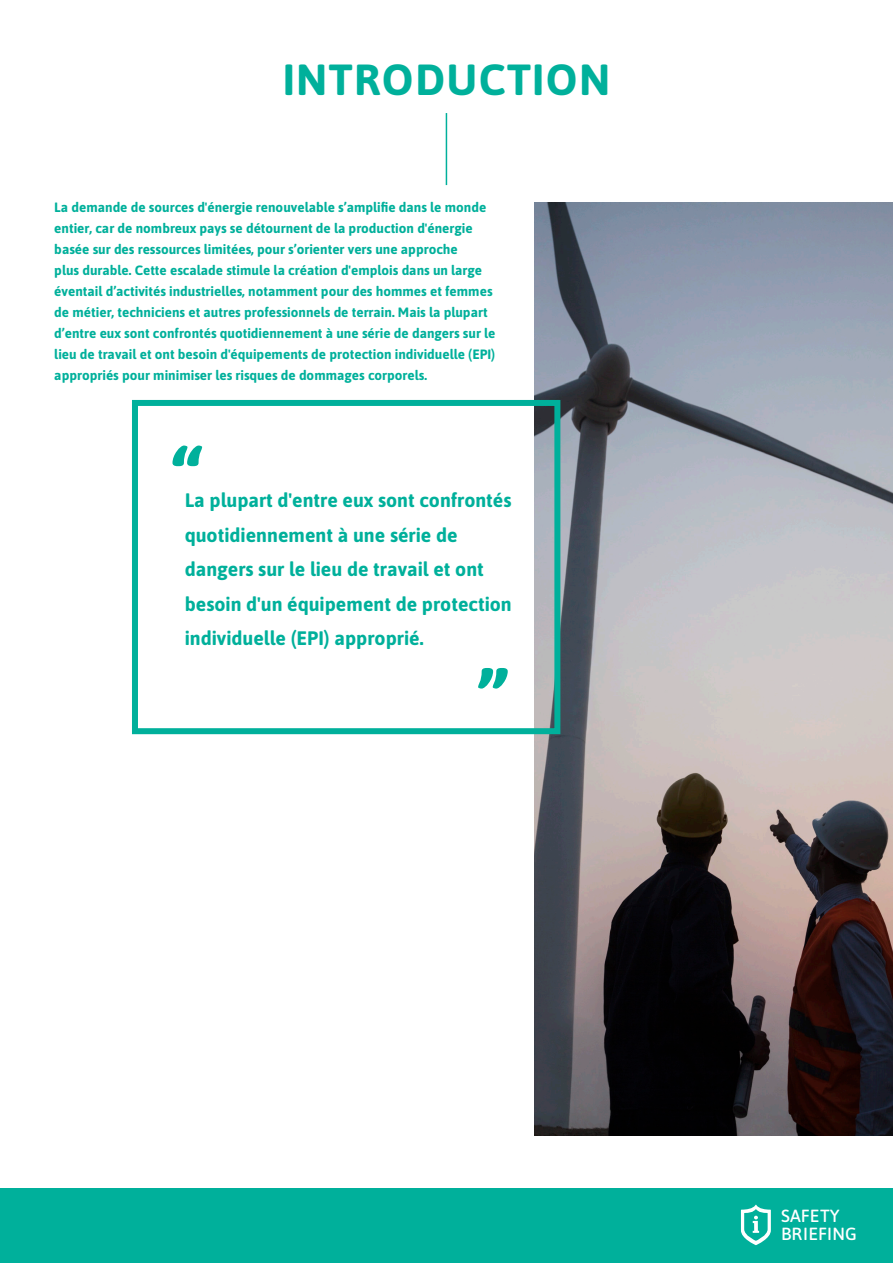
<style>
.page{position:relative;width:893px;height:1263px;background:#fff}
.page>*{position:absolute;margin:0;border:0;box-sizing:border-box;transform-origin:0 0}
.H1_Title_29_29{font:700 43.5px "Asap";letter-spacing:.03em;color:#00b09b}
.Quotation_element{font:700 19.5px/34.5px "Asap";color:#00b09b}
.t1{font:500 17.55px/17.5px "Asap";letter-spacing:.01em;color:#fff}
.Content_Text_9_12{font:700 13.5px/21px "Asap";color:#00b09b}
</style>
<div class="page">
<hr style="left:446px;top:113px;width:1px;height:72px;background:#00b09b">
<img style="left:535px;top:203px;width:358px;height:933px">
<div style="left:132px;top:400px;width:428px;height:334px;border:6px solid #00b09b"></div>
<svg style="left:172px;top:446px;width:30px;height:20px"></svg>
<svg style="left:478px;top:668px;width:30px;height:20px"></svg>
<div style="left:0;top:1188px;width:893px;height:75px;background:#00b09b"></div>
<svg style="left:741px;top:1205px;width:30px;height:40px"></svg>
<p class="H1_Title_29_29" style="left:283px;top:48px;width:329px">INTRODUCTION</p>
<p class="Content_Text_9_12" style="left:54px;top:196px;width:443px">La demande de sources d'énergie renouvelable s’amplifie dans le monde entier, car de nombreux pays se détournent de la production d'énergie basée sur des ressources limitées, pour s’orienter vers une approche<br>plus durable. Cette escalade stimule la création d'emplois dans un large éventail d’activités industrielles, notamment pour des hommes et femmes de métier, techniciens et autres professionnels de terrain. Mais la plupart d’entre eux sont confrontés quotidiennement à une série de dangers sur le lieu de travail et ont besoin d'équipements de protection individuelle (EPI) appropriés pour minimiser les risques de dommages corporels.</p>
<p class="Quotation_element" style="left:185px;top:482px;width:329px">La plupart d'entre eux sont confrontés quotidiennement à une série de dangers sur le lieu de travail et ont besoin d'un équipement de protection individuelle (EPI) approprié.</p>
<p class="t1" style="left:781px;top:1206px;width:77px">SAFETY<br>BRIEFING</p>
</div>
